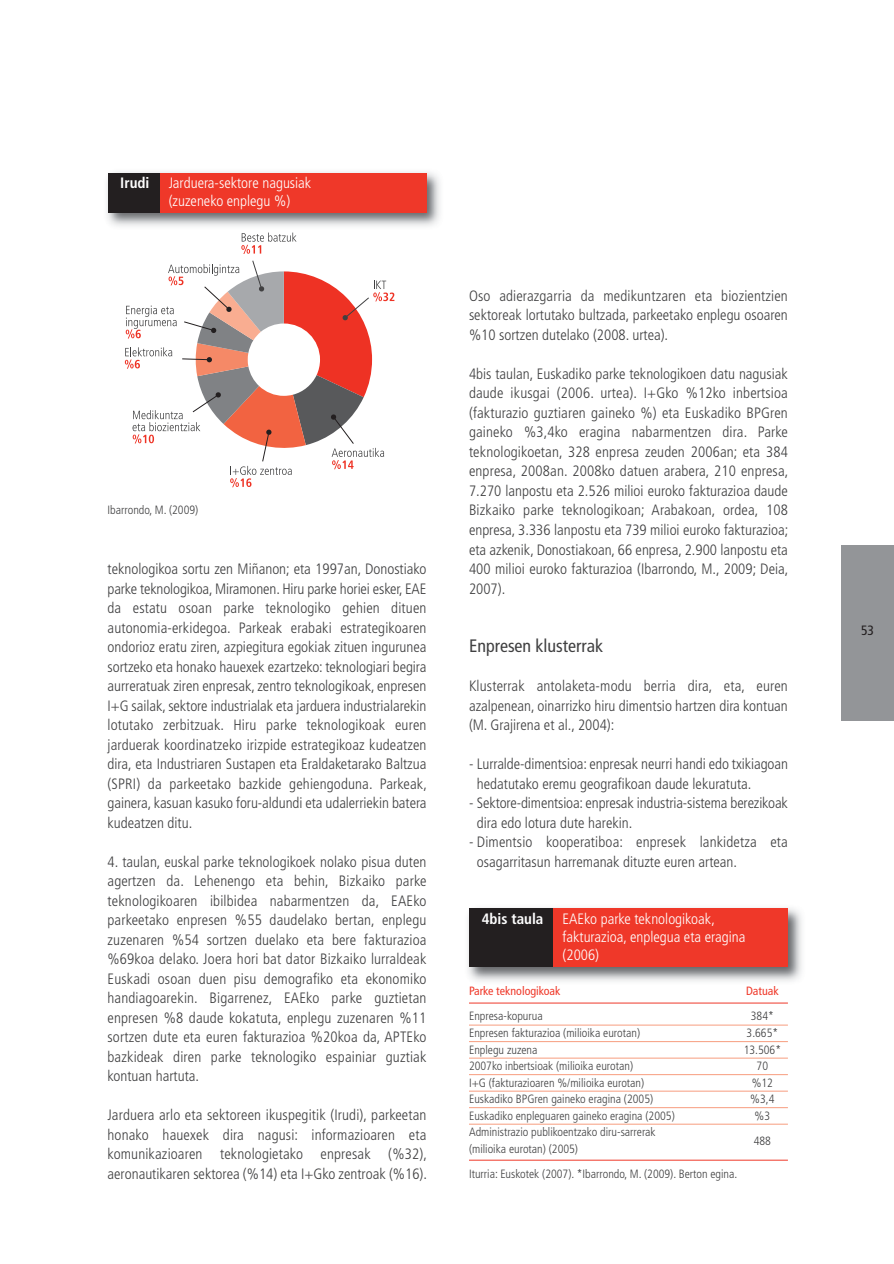
<style>
.page{position:relative;width:894px;height:1264px;background:#fff}
.page>*{position:absolute;margin:0;border:0;box-sizing:border-box;transform-origin:0 0}
.t1{font:condensed 18px "Frutiger LT Std";color:#404041}
.t2{font:300 condensed 15px/19.5px "Frutiger LT Std";color:#404041;text-align:justify}
.t3{font:300 condensed 15px/18px "Frutiger LT Std";color:#fff}
.t4{font:700 condensed 15px "Frutiger LT Std";color:#fff}
.t5{font:condensed 13.5px "Frutiger LT Std";color:#231f20}
.t6{font:300 condensed 12px/25px "Frutiger LT Std";color:#404041}
.t7{font:condensed 12px "Frutiger LT Std";color:#ef3829}
</style>
<div class="page">
<div style="left:841px;top:544px;width:53px;height:176px;background:#939598"></div>
<img style="left:468px;top:908px;width:334px;height:74px">
<div style="left:469px;top:908px;width:319px;height:58px;background:#ef3829"></div>
<div style="left:469px;top:908px;width:84px;height:58px;background:#231f20"></div>
<hr style="left:469px;top:1002px;width:319px;height:1px;background:#ef3829">
<hr style="left:469px;top:1024px;width:319px;height:1px;background:#f79d7f">
<hr style="left:469px;top:1040px;width:319px;height:1px;background:#f79d7f">
<hr style="left:469px;top:1057px;width:319px;height:1px;background:#f79d7f">
<hr style="left:469px;top:1073px;width:319px;height:1px;background:#f79d7f">
<hr style="left:469px;top:1090px;width:319px;height:1px;background:#f79d7f">
<hr style="left:469px;top:1106px;width:319px;height:1px;background:#f79d7f">
<hr style="left:469px;top:1123px;width:319px;height:1px;background:#f79d7f">
<hr style="left:469px;top:1159px;width:319px;height:1px;background:#ef3829">
<img style="left:107px;top:172px;width:333px;height:54px">
<div style="left:108px;top:173px;width:318px;height:39px;background:#ef3829"></div>
<div style="left:108px;top:173px;width:51px;height:39px;background:#231f20"></div>
<svg style="left:241px;top:232px;width:56px;height:22px"></svg>
<svg style="left:125px;top:260px;width:269px;height:227px"></svg>
<p class="t4" style="left:120px;top:177px;width:31px">Irudi</p>
<p class="t3" style="left:169px;top:175px;width:144px">Jarduera-sektore nagusiak (zuzeneko enplegu %)</p>
<p class="t6" style="left:108px;top:497px;width:92px">Ibarrondo, M. (2009)</p>
<p class="t2" style="left:108px;top:560px;width:321px">teknologikoa sortu zen Miñanon; eta 1997an, Donostiako parke teknologikoa, Miramonen. Hiru parke horiei esker, EAE da estatu osoan parke teknologiko gehien dituen autonomia-erkidegoa. Parkeak erabaki estrategikoaren ondorioz eratu ziren, azpiegitura egokiak zituen ingurunea sortzeko eta honako hauexek ezartzeko: teknologiari begira aurreratuak ziren enpresak, zentro teknologikoak, enpresen I+G sailak, sektore industrialak eta jarduera industrialarekin lotutako zerbitzuak. Hiru parke teknologikoak euren jarduerak koordinatzeko irizpide estrategikoaz kudeatzen dira, eta Industriaren Sustapen eta Eraldaketarako Baltzua (SPRI) da parkeetako bazkide gehiengoduna. Parkeak, gainera, kasuan kasuko foru-aldundi eta udalerriekin batera kudea tzen ditu.</p>
<p class="t2" style="left:108px;top:852px;width:320px">4. taulan, euskal parke teknologikoek nolako pisua duten agertzen da. Lehenengo eta behin, Bizkaiko parke teknologikoaren ibilbidea nabarmentzen da, EAEko parkeetako enpresen %55 daudelako bertan, enplegu zuzenaren %54 sortzen duelako eta bere fakturazioa %69koa delako. Joera hori bat dator Bizkaiko lurraldeak Euskadi osoan duen pisu demografiko eta ekonomiko handiagoarekin. Bigarrenez, EAEko parke guztietan enpresen %8 daude kokatuta, enplegu zuzenaren %11 sortzen dute eta euren fakturazioa %20koa da, APTEko bazkideak diren parke teknologiko espainiar guztiak kontuan hartuta.</p>
<p class="t2" style="left:108px;top:1106px;width:321px">Jarduera arlo eta sektoreen ikuspegitik (Irudi), parkeetan honako hauexek dira nagusi: informazioaren eta komunikazioaren teknologietako enpresak (%32), aeronautikaren sektorea (%14) eta I+Gko zentroak (%16).</p>
<p class="t2" style="left:469px;top:287px;width:320px">Oso adierazgarria da medikuntzaren eta biozientzien sektoreak lortutako bultzada, parkeetako enplegu osoaren %10 sortzen dutelako (2008. urtea).</p>
<p class="t2" style="left:469px;top:365px;width:321px">4bis taulan, Euskadiko parke teknologikoen datu nagusiak daude ikusgai (2006. urtea). I+Gko %12ko inbertsioa (fakturazio guztiaren gaineko %) eta Euskadiko BPGren gaineko %3,4ko eragina nabarmentzen dira. Parke teknologikoetan, 328 enpresa zeuden 2006an; eta 384 enpresa, 2008an. 2008ko datuen arabera, 210 enpresa, 7.270 lanpostu eta 2.526 milioi euroko fakturazioa daude Bizkaiko parke teknologikoan; Arabakoan, ordea, 108 enpresa, 3.336 lanpostu eta 739 milioi euroko fakturazioa; eta azkenik, Donostiakoan, 66 enpresa, 2.900 lanpostu eta 400 milioi euroko fakturazioa (Ibarrondo, M., 2009; Deia, 2007).</p>
<p class="t1" style="left:469px;top:638px;width:136px">Enpresen klusterrak</p>
<p class="t2" style="left:469px;top:677px;width:320px">Klusterrak antolaketa-modu berria dira, eta, euren azalpenean, oinarrizko hiru dimentsio hartzen dira kontuan (M. Grajirena et al., 2004):</p>
<p class="t2" style="left:477px;top:755px;width:313px;text-indent:-8px">- Lurralde-dimentsioa: enpresak neurri handi edo txikiagoan hedatutako eremu geografikoan daude lekuratuta.</p>
<p class="t2" style="left:477px;top:794px;width:313px;text-indent:-8px">- Sektore-dimentsioa: enpresak industria-sistema berezikoak dira edo lotura dute harekin.</p>
<p class="t2" style="left:477px;top:833px;width:313px;text-indent:-8px">- Dimentsio kooperatiboa: enpresek lankidetza eta osagarritasun harremanak dituzte euren artean.</p>
<p class="t4" style="left:482px;top:912px;width:63px">4bis taula</p>
<p class="t3" style="left:563px;top:911px;width:184px">EAEko parke teknologikoak, fakturazioa, enplegua eta eragina (2006)</p>
<p class="t7" style="left:469px;top:986px;width:93px">Parke teknologikoak</p>
<p class="t7" style="left:746px;top:986px;width:34px">Datuak</p>
<p class="t6" style="left:469px;top:1004px;width:75px">Enpresa-kopurua</p>
<p class="t6" style="left:751px;top:1004px;width:25px">384*</p>
<p class="t6" style="left:469px;top:1021px;width:173px">Enpresen fakturazioa (milioika eurotan)</p>
<p class="t6" style="left:747px;top:1021px;width:33px">3.665*</p>
<p class="t6" style="left:469px;top:1037px;width:70px">Enplegu zuzena</p>
<p class="t6" style="left:744px;top:1037px;width:39px">13.506*</p>
<p class="t6" style="left:469px;top:1054px;width:166px">2007ko inbertsioak (milioika eurotan)</p>
<p class="t6" style="left:757px;top:1054px;width:13px">70</p>
<p class="t6" style="left:469px;top:1070px;width:177px">I+G (fakturazioaren %/milioika eurotan)</p>
<p class="t6" style="left:752px;top:1070px;width:23px">%12</p>
<p class="t6" style="left:469px;top:1087px;width:186px">Euskadiko BPGren gaineko eragina (2005)</p>
<p class="t6" style="left:750px;top:1087px;width:26px">%3,4</p>
<p class="t6" style="left:469px;top:1103px;width:207px">Euskadiko enpleguaren gaineko eragina (2005)</p>
<p class="t6" style="left:755px;top:1103px;width:17px">%3</p>
<p class="t6" style="left:469px;top:1120px;width:188px">Administrazio publikoentzako diru-sarrerak</p>
<p class="t6" style="left:754px;top:1129px;width:19px">488</p>
<p class="t6" style="left:469px;top:1136px;width:270px">(milioika eurotan) (2005)<br>Iturria: Euskotek (2007). *Ibarrondo, M. (2009). Berton egina.</p>
<p class="t5" style="left:861px;top:625px;width:14px">53</p>
</div>
